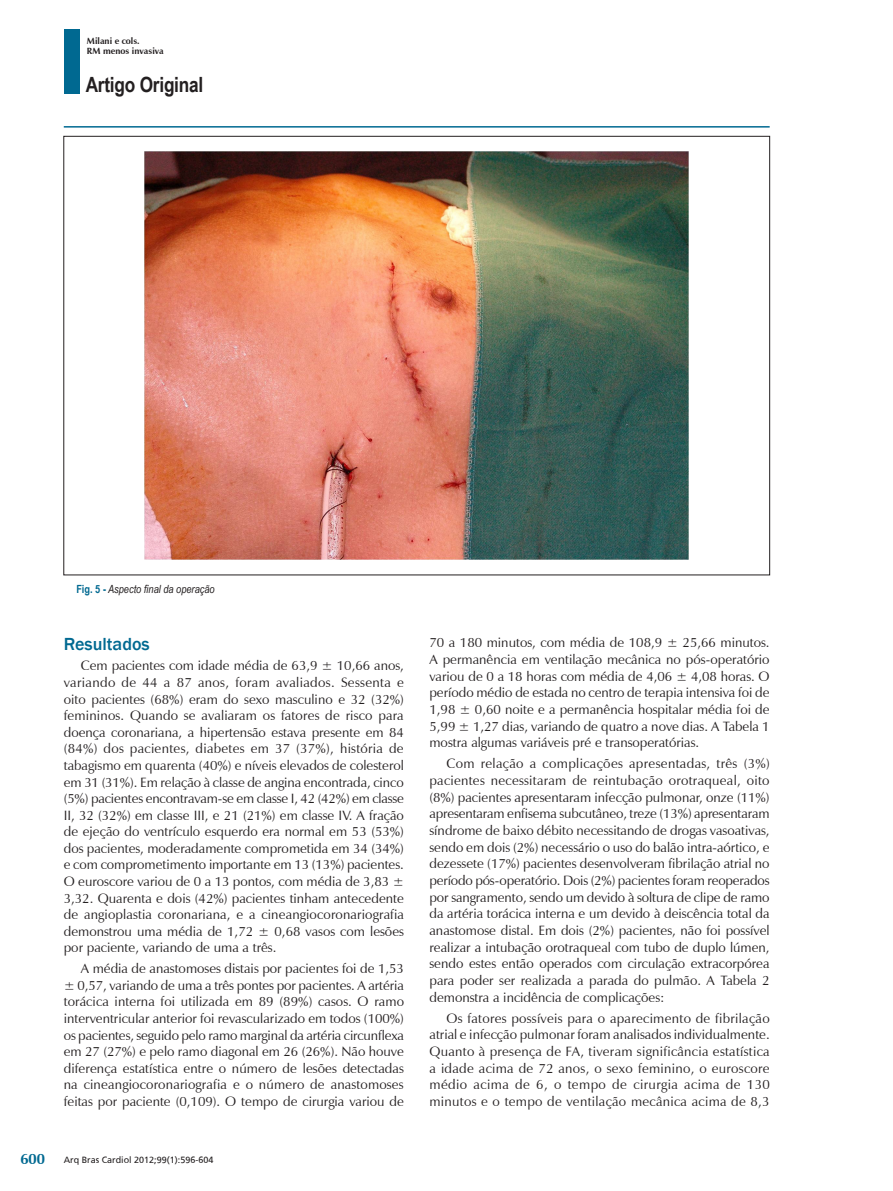
<style>
.page{position:relative;width:893px;height:1191px;background:#fff}
.page>*{position:absolute;margin:0;border:0;box-sizing:border-box;transform-origin:0 0}
.t1{font:700 21px "Arial Narrow";letter-spacing:-.01em;color:#231f20}
._02_-_TITULO_-_MATER{font:500 18px "Franklin Gothic";color:#006991}
._01-TEXTO_BASICO{font:13.5px/16.6px "Zapf Humanist 601 BT";color:#231f20;text-align:justify}
._05_-_LEGENDA_TABELA{font:italic 11.25px "Arial Narrow";color:#231f20}
.t2{font:9px "Frutiger";color:#231f20}
.t3{font:700 9px "Zapf Humanist 601 BT";color:#231f20}
.s1{font-weight:700;font-style:normal;color:#006991}
.s2{font-family:"Zapf Humanist 601 BT";font-weight:700;font-size:15px;color:#006991}
</style>
<div class="page">
<hr style="left:64px;top:126px;width:706px;height:2px;background:#006991">
<div style="left:64px;top:29px;width:16px;height:65px;background:#006991"></div>
<img style="left:145px;top:151px;width:544px;height:409px">
<p class="t3" style="left:87px;top:35px;width:54px">Milani e cols.</p>
<p class="t3" style="left:87px;top:46px;width:78px">RM menos invasiva</p>
<h1 class="t1" style="left:86px;top:68px;width:119px">Artigo Original</h1>
<p class="_05_-_LEGENDA_TABELA" style="left:76px;top:581px;width:140px"><span class="s1">Fig. 5 -</span> Aspecto final da operação</p>
<p class="_02_-_TITULO_-_MATER" style="left:64px;top:632px;width:88px">Resultados</p>
<p class="_01-TEXTO_BASICO" style="left:64px;top:657px;width:342px;text-indent:17px">Cem pacientes com idade média de 63,9 ± 10,66 anos, variando de 44 a 87 anos, foram avaliados. Sessenta e oito pacientes (68%) eram do sexo masculino e 32 (32%) femininos. Quando se avaliaram os fatores de risco para doença coronariana, a hipertensão estava presente em 84 (84%) dos pacientes, diabetes em 37 (37%), história de tabagismo em quarenta (40%) e níveis elevados de colesterol em 31 (31%). Em relação à classe de angina encontrada, cinco (5%) pacientes encontravam-se em classe I, 42 (42%) em classe II, 32 (32%) em classe III, e 21 (21%) em classe IV. A fração de ejeção do ventrículo esquerdo era normal em 53 (53%) dos pacientes, moderadamente comprometida em 34 (34%) e com comprometimento importante em 13 (13%) pacientes.<br>O euroscore variou de 0 a 13 pontos, com média de 3,83 ± 3,32. Quarenta e dois (42%) pacientes tinham antecedente de angioplastia coronariana, e a cineangiocoronariografia demonstrou uma média de 1,72 ± 0,68 vasos com lesões por paciente, variando de uma a três.</p>
<p class="_01-TEXTO_BASICO" style="left:64px;top:960px;width:342px;text-indent:17px">A média de anastomoses distais por pacientes foi de 1,53 ± 0,57, variando de uma a três pontes por pacientes. A artéria torácica interna foi utilizada em 89 (89%) casos. O ramo interventricular anterior foi revascularizado em todos (100%) os pacientes, seguido pelo ramo marginal da artéria circunflexa em 27 (27%) e pelo ramo diagonal em 26 (26%). Não houve diferença estatística entre o número de lesões detectadas na cineangiocoronariografia e o número de anastomoses feitas por paciente (0,109). O tempo de cirurgia variou de</p>
<p class="t2" style="left:20px;top:1154px;width:194px"><span class="s2">600</span> Arq Bras Cardiol 2012;99(1):596-604</p>
<p class="_01-TEXTO_BASICO" style="left:429px;top:634px;width:342px">70 a 180 minutos, com média de 108,9 ± 25,66 minutos.<br>A permanência em ventilação mecânica no pós-operatório variou de 0 a 18 horas com média de 4,06 ± 4,08 horas. O período médio de estada no centro de terapia intensiva foi de 1,98 ± 0,60 noite e a permanência hospitalar média foi de 5,99 ± 1,27 dias, variando de quatro a nove dias. A Tabela 1 mostra algumas variáveis pré e transoperatórias.</p>
<p class="_01-TEXTO_BASICO" style="left:429px;top:755px;width:342px;text-indent:17px">Com relação a complicações apresentadas, três (3%) pacientes necessitaram de reintubação orotraqueal, oito (8%) pacientes apresentaram infecção pulmonar, onze (11%) apresentaram enfisema subcutâneo, treze (13%) apresentaram síndrome de baixo débito necessitando de drogas vasoativas, sendo em dois (2%) necessário o uso do balão intra-aórtico, e dezessete (17%) pacientes desenvolveram fibrilação atrial no período pós-operatório. Dois (2%) pacientes foram reoperados por sangramento, sendo um devido à soltura de clipe de ramo da artéria torácica interna e um devido à deiscência total da anastomose distal. Em dois (2%) pacientes, não foi possível realizar a intubação orotraqueal com tubo de duplo lúmen, sendo estes então operados com circulação extracorpórea para poder ser realizada a parada do pulmão. A Tabela 2 demonstra a incidência de complicações:</p>
<p class="_01-TEXTO_BASICO" style="left:429px;top:1009px;width:342px;text-indent:17px">Os fatores possíveis para o aparecimento de fibrilação atrial e infecção pulmonar foram analisados individualmente.<br>Quanto à presença de FA, tiveram significância estatística a idade acima de 72 anos, o sexo feminino, o euroscore médio acima de 6, o tempo de cirurgia acima de 130 minutos e o tempo de ventilação mecânica acima de 8,3</p>
</div>
